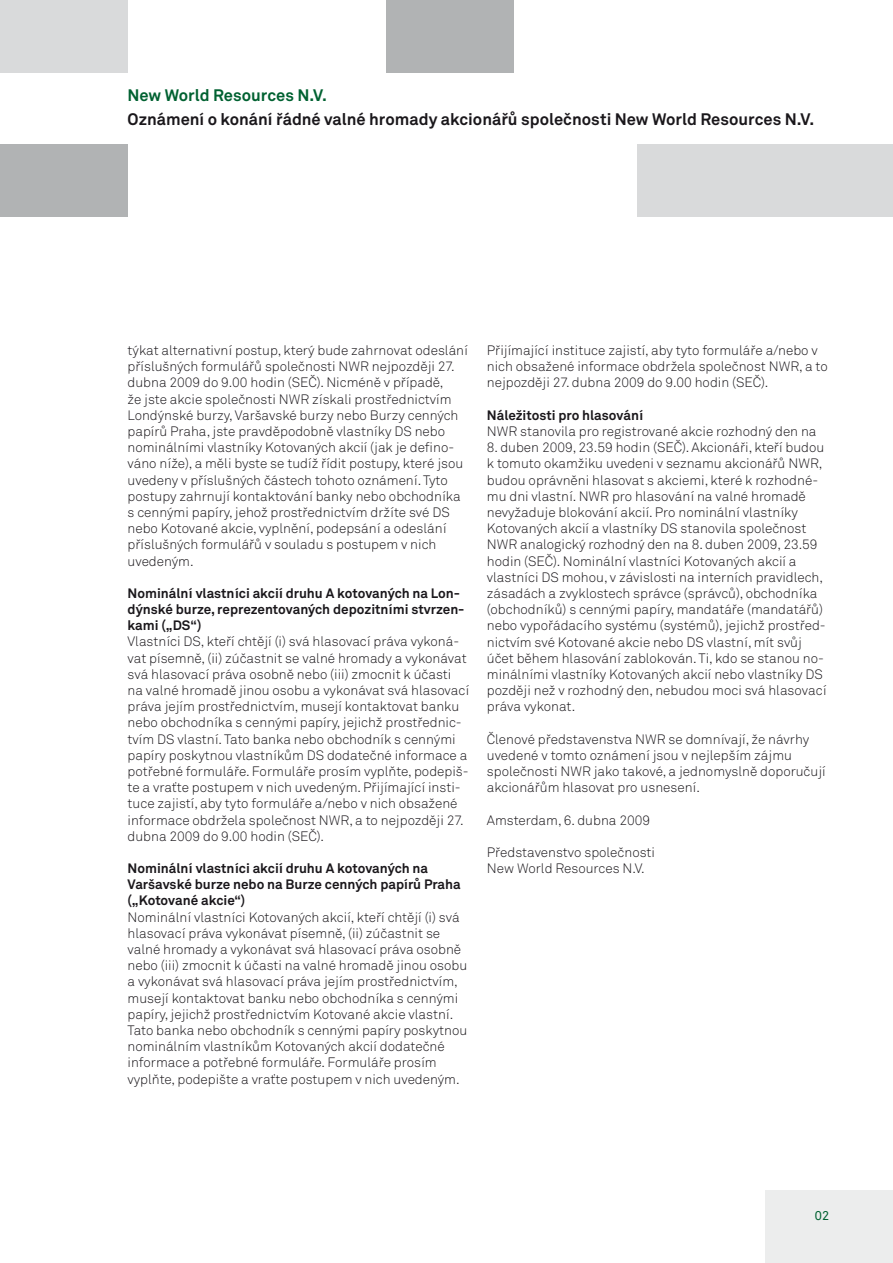
<style>
.page{position:relative;width:893px;height:1263px;background:#fff}
.page>*{position:absolute;margin:0;border:0;box-sizing:border-box;transform-origin:0 0}
.t1{font:700 16.5px "Akkurat Pro";color:#1a171b}
.t2{font:700 16.5px "Akkurat Pro";color:#006131}
.t3{font:13.5px/16.2px "Akkurat Light Pro";color:#1a171b}
.t4{font:700 13.5px/16px "Akkurat Pro";color:#1a171b}
.t5{font:12.75px "Akkurat Pro";color:#006131}
</style>
<div class="page">
<div style="left:765px;top:1191px;width:128px;height:72px;background:#eceded"></div>
<div style="left:0;top:0;width:128px;height:72px;background:#d9dadb"></div>
<div style="left:386px;top:0;width:127px;height:72px;background:#b1b3b4"></div>
<div style="left:0;top:145px;width:128px;height:72px;background:#b1b3b4"></div>
<div style="left:638px;top:145px;width:255px;height:72px;background:#d9dadb"></div>
<p class="t2" style="left:128px;top:85px;width:201px">New World Resources N.V.</p>
<p class="t1" style="left:128px;top:109px;width:688px">Oznámení o konání řádné valné hromady akcionářů společnosti New World Resources N.V.</p>
<p class="t3" style="left:128px;top:342px;width:342px">týkat alternativní postup, který bude zahrnovat odeslání příslušných formulářů společnosti NWR nejpozději 27. dubna 2009 do 9.00 hodin (SEČ). Nicméně v případě,<br>že jste akcie společnosti NWR získali prostřednictvím Londýnské burzy, Varšavské burzy nebo Burzy cenných papírů Praha, jste pravděpodobně vlastníky DS nebo nominálními vlastníky Kotovaných akcií (jak je defino&shy;váno níže), a měli byste se tudíž řídit postupy, které jsou uvedeny v příslušných částech tohoto oznámení. Tyto postupy zahrnují kontaktování banky nebo obchodníka s cennými papíry, jehož prostřednictvím držíte své DS nebo Kotované akcie, vyplnění, podepsání a odeslání příslušných formulářů v souladu s postupem v nich uvedeným.</p>
<p class="t4" style="left:128px;top:585px;width:338px">Nominální vlastníci akcií druhu A kotovaných na Lon&shy;dýnské burze, reprezentovaných depozitními stvrzen&shy;kami („DS“)</p>
<p class="t3" style="left:128px;top:634px;width:343px">Vlastníci DS, kteří chtějí (i) svá hlasovací práva vykoná&shy;vat písemně, (ii) zúčastnit se valné hromady a vykonávat svá hlasovací práva osobně nebo (iii) zmocnit k účasti na valné hromadě jinou osobu a vykonávat svá hlasovací práva jejím prostřednictvím, musejí kontaktovat banku nebo obchodníka s cennými papíry, jejichž prostřednic&shy;tvím DS vlastní. Tato banka nebo obchodník s cennými papíry poskytnou vlastníkům DS dodatečné informace a potřebné formuláře. Formuláře prosím vyplňte, podepiš&shy;te a vraťte postupem v nich uvedeným. Přijímající insti&shy;tuce zajistí, aby tyto formuláře a/nebo v nich obsažené informace obdržela společnost NWR, a to nejpozději 27. dubna 2009 do 9.00 hodin (SEČ).</p>
<p class="t4" style="left:128px;top:860px;width:335px">Nominální vlastníci akcií druhu A kotovaných na<br>Varšavské burze nebo na Burze cenných papírů Praha („Kotované akcie“)</p>
<p class="t3" style="left:128px;top:909px;width:341px">Nominální vlastníci Kotovaných akcií, kteří chtějí (i) svá hlasovací práva vykonávat písemně, (ii) zúčastnit se valné hromady a vykonávat svá hlasovací práva osobně nebo (iii) zmocnit k účasti na valné hromadě jinou osobu a vykonávat svá hlasovací práva jejím prostřednictvím, musejí kontaktovat banku nebo obchodníka s cennými papíry, jejichž prostřednictvím Kotované akcie vlastní.<br>Tato banka nebo obchodník s cennými papíry poskytnou nominálním vlastníkům Kotovaných akcií dodatečné informace a potřebné formuláře. Formuláře prosím vyplňte, podepište a vraťte postupem v nich uvedeným.</p>
<p class="t3" style="left:487px;top:342px;width:342px">Přijímající instituce zajistí, aby tyto formuláře a/nebo v nich obsažené informace obdržela společnost NWR, a to nejpozději 27. dubna 2009 do 9.00 hodin (SEČ).</p>
<p class="t4" style="left:487px;top:407px;width:158px">Náležitosti pro hlasování</p>
<p class="t3" style="left:487px;top:423px;width:331px">NWR stanovila pro registrované akcie rozhodný den na</p>
<p class="t3" style="left:487px;top:440px;width:341px">8. duben 2009, 23.59 hodin (SEČ). Akcionáři, kteří budou k tomuto okamžiku uvedeni v seznamu akcionářů NWR, budou oprávněni hlasovat s akciemi, které k rozhodné&shy;mu dni vlastní. NWR pro hlasování na valné hromadě nevyžaduje blokování akcií. Pro nominální vlastníky Kotovaných akcií a vlastníky DS stanovila společnost NWR analogický rozhodný den na 8. duben 2009, 23.59 hodin (SEČ). Nominální vlastníci Kotovaných akcií a vlastníci DS mohou, v závislosti na interních pravidlech, zásadách a zvyklostech správce (správců), obchodníka (obchodníků) s cennými papíry, mandatáře (mandatářů) nebo vypořádacího systému (systémů), jejichž prostřed&shy;nictvím své Kotované akcie nebo DS vlastní, mít svůj účet během hlasování zablokován. Ti, kdo se stanou no&shy;minálními vlastníky Kotovaných akcií nebo vlastníky DS později než v rozhodný den, nebudou moci svá hlasovací práva vykonat.</p>
<p class="t3" style="left:487px;top:731px;width:340px">Členové představenstva NWR se domnívají, že návrhy uvedené v tomto oznámení jsou v nejlepším zájmu společnosti NWR jako takové, a jednomyslně doporučují akcionářům hlasovat pro usnesení.</p>
<p class="t3" style="left:487px;top:812px;width:165px">Amsterdam, 6. dubna 2009</p>
<p class="t3" style="left:487px;top:845px;width:170px">Představenstvo společnosti<br>New World Resources N.V.</p>
<p class="t5" style="left:815px;top:1208px;width:16px">02</p>
</div>
